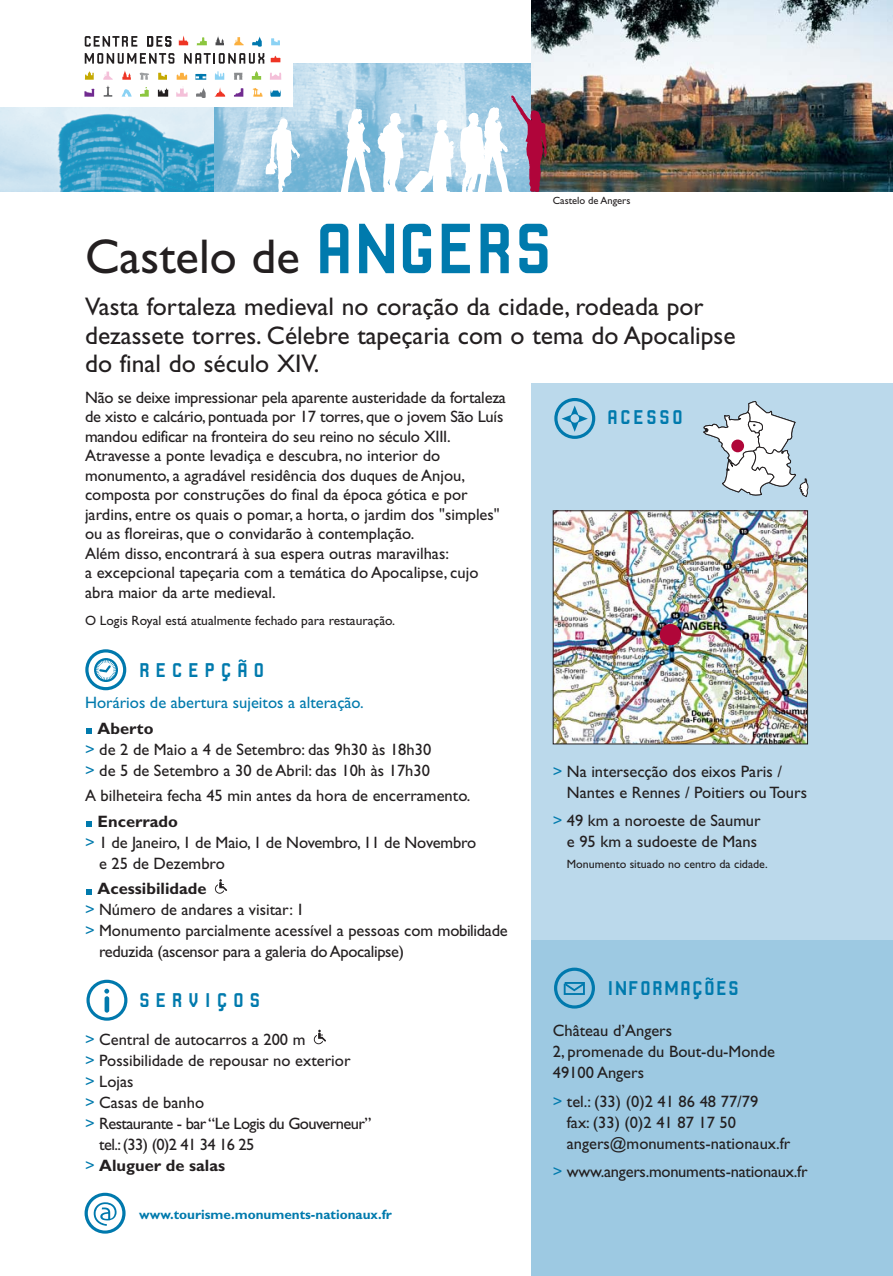
<style>
.page{position:relative;width:893px;height:1276px;background:#fff}
.page>*{position:absolute;margin:0;border:0;box-sizing:border-box;transform-origin:0 0}
.t1{font:48.9px "Gill Sans";color:#231f20}
.t2{font:25.5px/28.5px "Gill Sans";color:#231f20}
.t3{font:21px "Robust CMN";letter-spacing:.26em;color:#007aad}
.t4{font:21px "Robust CMN";letter-spacing:.05em;color:#007aad}
.t5{font:21px "Robust CMN";letter-spacing:.105em;color:#007aad}
.t6{font:16.5px/19.5px "Gill Sans";color:#231f20}
.t7{font:16.5px "Gill Sans";letter-spacing:-.035em;color:#231f20}
.t8{font:16.5px "Gill Sans";letter-spacing:-.02em;color:#231f20}
.t9{font:700 16.5px "Gill Sans";color:#231f20}
.t10{font:16.5px "Gill Sans";color:#007aad}
.t11{font:13.5px "Gill Sans";color:#231f20}
.t12{font:700 13.5px "Gill Sans";color:#007aad}
.t13{font:12px "Gill Sans";color:#231f20}
.t14{font:10.5px "Gill Sans";color:#231f20}
.s1{font-family:"Robust CMN";font-size:75px;color:#007aad}
.s2{font-weight:700}
.s3{color:#007aad}
.s4{font-weight:400;color:#007aad}
</style>
<div class="page">
<img style="left:213px;top:64px;width:318px;height:127px">
<div style="left:531px;top:383px;width:362px;height:892px;background:#bbd9eb"></div>
<div style="left:531px;top:940px;width:362px;height:335px;background:#9dc9e2"></div>
<svg style="left:215px;top:879px;width:12px;height:14px"></svg>
<svg style="left:87px;top:889px;width:5px;height:5px"></svg>
<svg style="left:87px;top:821px;width:5px;height:5px"></svg>
<svg style="left:87px;top:728px;width:5px;height:5px"></svg>
<img style="left:0;top:107px;width:213px;height:84px">
<svg style="left:84px;top:1196px;width:42px;height:38px"></svg>
<div style="left:85px;top:1192px;width:41px;height:41px;border:3px solid #0079ad;border-radius:50%"></div>
<svg style="left:94px;top:1202px;width:23px;height:23px"></svg>
<svg style="left:94px;top:658px;width:24px;height:24px"></svg>
<div style="left:85px;top:649px;width:41px;height:41px;border:3px solid #0079ad;border-radius:50%"></div>
<svg style="left:563px;top:982px;width:22px;height:13px"></svg>
<div style="left:554px;top:967px;width:41px;height:41px;border:3px solid #0079ad;border-radius:50%"></div>
<div style="left:554px;top:398px;width:41px;height:41px;border:3px solid #0079ad;border-radius:50%"></div>
<svg style="left:562px;top:405px;width:26px;height:27px"></svg>
<img style="left:531px;top:0;width:362px;height:191px">
<svg style="left:341px;top:108px;width:113px;height:84px"></svg>
<svg style="left:266px;top:118px;width:34px;height:74px"></svg>
<svg style="left:460px;top:95px;width:87px;height:97px"></svg>
<img style="left:555px;top:512px;width:251px;height:230px">
<div style="left:553px;top:510px;width:255px;height:234px;border:1px solid #231f20"></div>
<svg style="left:703px;top:401px;width:106px;height:96px"></svg>
<div style="left:731px;top:439px;width:13px;height:13px;background:#b00639;border-radius:50%"></div>
<div style="left:660px;top:624px;width:21px;height:21px;background:#b00639;border-radius:50%"></div>
<div style="left:0;top:21px;width:293px;height:85px;background:#fff"></div>
<svg style="left:270px;top:90px;width:11px;height:7px"></svg>
<svg style="left:197px;top:37px;width:10px;height:8px"></svg>
<svg style="left:122px;top:89px;width:10px;height:8px"></svg>
<svg style="left:196px;top:88px;width:10px;height:10px"></svg>
<svg style="left:122px;top:70px;width:9px;height:10px"></svg>
<svg style="left:140px;top:72px;width:9px;height:8px"></svg>
<svg style="left:234px;top:73px;width:9px;height:7px"></svg>
<svg style="left:176px;top:88px;width:12px;height:9px"></svg>
<svg style="left:158px;top:88px;width:10px;height:9px"></svg>
<svg style="left:215px;top:87px;width:10px;height:10px"></svg>
<svg style="left:140px;top:87px;width:9px;height:10px"></svg>
<svg style="left:253px;top:88px;width:10px;height:9px"></svg>
<svg style="left:195px;top:74px;width:11px;height:6px"></svg>
<svg style="left:84px;top:89px;width:10px;height:8px"></svg>
<svg style="left:177px;top:72px;width:10px;height:8px"></svg>
<svg style="left:252px;top:71px;width:9px;height:9px"></svg>
<svg style="left:270px;top:73px;width:11px;height:7px"></svg>
<svg style="left:215px;top:71px;width:9px;height:9px"></svg>
<svg style="left:158px;top:73px;width:9px;height:7px"></svg>
<svg style="left:85px;top:71px;width:9px;height:9px"></svg>
<svg style="left:252px;top:36px;width:10px;height:11px"></svg>
<svg style="left:215px;top:36px;width:9px;height:9px"></svg>
<svg style="left:234px;top:37px;width:10px;height:8px"></svg>
<svg style="left:271px;top:38px;width:9px;height:7px"></svg>
<svg style="left:184px;top:53px;width:80px;height:11px"></svg>
<svg style="left:85px;top:53px;width:89px;height:11px"></svg>
<svg style="left:147px;top:36px;width:24px;height:11px"></svg>
<svg style="left:85px;top:36px;width:52px;height:11px"></svg>
<svg style="left:179px;top:35px;width:9px;height:10px"></svg>
<svg style="left:234px;top:88px;width:9px;height:9px"></svg>
<svg style="left:271px;top:55px;width:10px;height:7px"></svg>
<svg style="left:103px;top:71px;width:10px;height:26px"></svg>
<svg style="left:314px;top:1029px;width:12px;height:15px"></svg>
<div style="left:86px;top:979px;width:41px;height:41px;border:3px solid #0079ad;border-radius:50%"></div>
<hr style="left:105px;top:996px;width:4px;height:16px;background:#0079ad;border-radius:2px">
<svg style="left:104px;top:988px;width:5px;height:5px"></svg>
<p class="t14" style="left:553px;top:197px;width:79px">Castelo de Angers</p>
<h1 class="t1" style="left:85px;top:240px;width:469px">Castelo de <span class="s1">ANGERS</span></h1>
<h2 class="t2" style="left:85px;top:295px;width:652px">Vasta fortaleza medieval no coração da cidade, rodeada por dezassete torres. Célebre tapeçaria com o tema do Apocalipse do final do século XIV.</h2>
<p class="t5" style="left:607px;top:410px;width:78px">ACESSO</p>
<p class="t6" style="left:85px;top:389px;width:422px">Não se deixe impressionar pela aparente austeridade da fortaleza de xisto e calcário, pontuada por 17 torres, que o jovem São Luís mandou edificar na fronteira do seu reino no século XIII.<br>Atravesse a ponte levadiça e descubra, no interior do monumento, a agradável residência dos duques de Anjou, composta por construções do final da época gótica e por jardins, entre os quais o pomar, a horta, o jardim dos "simples" ou as floreiras, que o convidarão à contemplação.<br>Além disso, encontrará à sua espera outras maravilhas:<br>a excepcional tapeçaria com a temática do Apocalipse, cujo abra maior da arte medieval.</p>
<p class="t11" style="left:85px;top:616px;width:312px">O Logis Royal está atualmente fechado para restauração.</p>
<p class="t3" style="left:139px;top:663px;width:127px">RECEPÇÃO</p>
<p class="t10" style="left:85px;top:697px;width:280px">Horários de abertura sujeitos a alteração.</p>
<p class="t6" style="left:85px;top:719px;width:348px;line-height:21px;text-indent:13px"><span class="s2">Aberto<br></span><span class="s3">&gt;</span> de 2 de Maio a 4 de Setembro: das 9h30 às 18h30 <span class="s3">&gt;</span> de 5 de Setembro a 30 de Abril: das 10h às 17h30</p>
<p class="t6" style="left:85px;top:787px;width:387px">A bilheteira fecha 45 min antes da hora de encerramento.</p>
<p class="t9" style="left:98px;top:815px;width:82px">Encerrado</p>
<p class="t6" style="left:85px;top:834px;width:393px"><span class="s3">&gt;</span> 1 de Janeiro, 1 de Maio, 1 de Novembro, 11 de Novembro</p>
<p class="t6" style="left:99px;top:855px;width:127px">e 25 de Dezembro</p>
<p class="t9" style="left:98px;top:883px;width:110px">Acessibilidade</p>
<p class="t6" style="left:85px;top:901px;width:221px"><span class="s3">&gt;</span> Número de andares a visitar: 1</p>
<p class="t6" style="left:85px;top:922px;width:424px"><span class="s3">&gt;</span> Monumento parcialmente acessível a pessoas com mobilidade</p>
<p class="t8" style="left:99px;top:946px;width:307px">reduzida (ascensor para a galeria do Apocalipse)</p>
<p class="t6" style="left:567px;top:762px;width:242px;line-height:21px;text-indent:-14px"><span class="s3">&gt;</span> Na intersecção dos eixos Paris /<br>Nantes e Rennes / Poitiers ou Tours</p>
<p class="t6" style="left:553px;top:812px;width:209px;line-height:21px;text-align:right"><span class="s3">&gt;</span> 49 km a noroeste de Saumur e 95 km a sudoeste de Mans</p>
<p class="t13" style="left:567px;top:860px;width:203px">Monumento situado no centro da cidade.</p>
<p class="t3" style="left:139px;top:993px;width:122px">SERVIÇOS</p>
<p class="t6" style="left:85px;top:1031px;width:222px"><span class="s3">&gt;</span> Central de autocarros a 200 m</p>
<p class="t6" style="left:85px;top:1052px;width:267px"><span class="s3">&gt;</span> Possibilidade de repousar no exterior</p>
<p class="t6" style="left:85px;top:1073px;width:50px"><span class="s3">&gt;</span> Lojas</p>
<p class="t6" style="left:85px;top:1094px;width:121px"><span class="s3">&gt;</span> Casas de banho</p>
<p class="t7" style="left:85px;top:1117px;width:288px"><span class="s3">&gt;</span> Restaurante - bar“Le Logis du Gouverneur”</p>
<p class="t7" style="left:99px;top:1138px;width:157px">tel.: (33) (0)2 41 34 16 25</p>
<p class="t9" style="left:85px;top:1159px;width:142px"><span class="s4">&gt;</span> Aluguer de salas</p>
<p class="t12" style="left:139px;top:1210px;width:254px">www.tourisme.monuments-nationaux.fr</p>
<p class="t4" style="left:607px;top:981px;width:133px">INFORMAÇÕES</p>
<p class="t6" style="left:553px;top:1022px;width:224px;line-height:21px">Château d’Angers<br>2, promenade du Bout-du-Monde<br>49100 Angers</p>
<p class="t6" style="left:567px;top:1092px;width:225px;line-height:21px;text-indent:-14px"><span class="s3">&gt;</span> tel.: (33) (0)2 41 86 48 77/79<br>fax: (33) (0)2 41 87 17 50 angers@monuments-nationaux.fr</p>
<p class="t6" style="left:553px;top:1163px;width:256px"><span class="s3">&gt;</span> www.angers.monuments-nationaux.fr</p>
</div>
